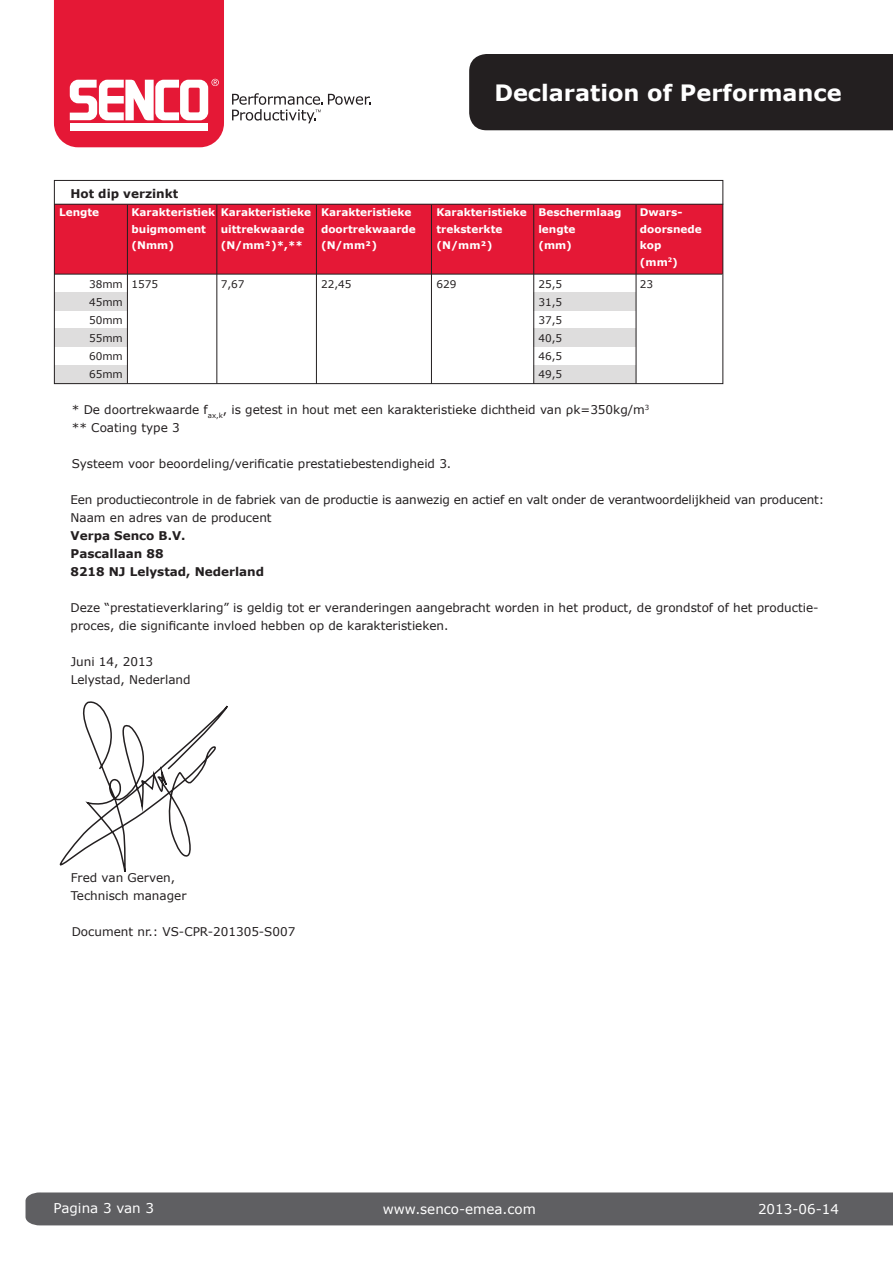
<style>
.page{position:relative;width:893px;height:1263px;background:#fff}
.page>*{position:absolute;margin:0;border:0;box-sizing:border-box;transform-origin:0 0}
.t1{font:700 22.5px "Verdana";color:#fff}
.t2{font:13.5px "Verdana";color:#fff}
.t3{font:12px/18px "Verdana";color:#231f20}
.t4{font:700 12px/18px "Verdana";color:#231f20}
.t5{font:700 10.5px/16.5px "Verdana";color:#fff}
.t6{font:10.5px/18px "Verdana";color:#231f20;text-align:justify}
</style>
<div class="page">
<div style="left:54px;top:292px;width:668px;height:19px;background:#dedddd"></div>
<div style="left:54px;top:205px;width:669px;height:69px;background:#e51836"></div>
<div style="left:54px;top:328px;width:668px;height:19px;background:#dedddd"></div>
<div style="left:54px;top:365px;width:669px;height:19px;background:#dedddd"></div>
<div style="left:636px;top:274px;width:101px;height:113px;background:#fff"></div>
<div style="left:127px;top:274px;width:406px;height:113px;background:#fff"></div>
<hr style="left:127px;top:205px;width:1px;height:179px;background:#231f20">
<hr style="left:216px;top:205px;width:1px;height:179px;background:#231f20">
<hr style="left:316px;top:205px;width:1px;height:179px;background:#231f20">
<hr style="left:431px;top:205px;width:1px;height:179px;background:#231f20">
<hr style="left:533px;top:205px;width:1px;height:179px;background:#231f20">
<hr style="left:636px;top:205px;width:1px;height:179px;background:#231f20">
<div style="left:54px;top:180px;width:669px;height:204px;border:1px solid #231f20"></div>
<div style="left:469px;top:54px;width:424px;height:76px;background:#231f20"></div>
<svg style="left:232px;top:93px;width:139px;height:30px"></svg>
<svg style="left:54px;top:0;width:170px;height:147px"></svg>
<div style="left:26px;top:1192px;width:867px;height:33px;background:#5f5f62"></div>
<svg style="left:59px;top:701px;width:169px;height:171px"></svg>
<hr style="left:55px;top:204px;width:668px;height:1px;background:#231f20">
<hr style="left:54px;top:274px;width:668px;height:1px;background:#231f20">
<p class="t4" style="left:70px;top:184px;width:109px">Hot dip verzinkt</p>
<h1 class="t1" style="left:494px;top:77px;width:349px">Declaration of Performance</h1>
<p class="t5" style="left:132px;top:204px;width:85px">Karakteristiek buigmoment (Nmm)</p>
<p class="t5" style="left:221px;top:204px;width:92px">Karakteristieke uittrekwaarde (N/mm²)*,**</p>
<p class="t5" style="left:321px;top:204px;width:96px">Karakteristieke doortrekwaarde (N/mm²)</p>
<p class="t5" style="left:436px;top:204px;width:92px">Karakteristieke treksterkte (N/mm²)</p>
<p class="t5" style="left:538px;top:204px;width:85px">Beschermlaag lengte<br>(mm)</p>
<p class="t5" style="left:59px;top:204px;width:42px">Lengte</p>
<p class="t5" style="left:640px;top:204px;width:63px">Dwars&shy;doorsnede kop (mm<sup>2</sup>)</p>
<p class="t6" style="left:89px;top:275px;width:35px">38mm 45mm 50mm 55mm 60mm 65mm</p>
<p class="t6" style="left:132px;top:275px;width:28px">1575</p>
<p class="t6" style="left:221px;top:275px;width:25px">7,67</p>
<p class="t6" style="left:321px;top:275px;width:32px">22,45</p>
<p class="t6" style="left:436px;top:275px;width:22px">629</p>
<p class="t6" style="left:538px;top:275px;width:25px">25,5<br>31,5<br>37,5<br>40,5<br>46,5<br>49,5</p>
<p class="t6" style="left:640px;top:275px;width:15px">23</p>
<p class="t3" style="left:72px;top:401px;width:579px">* De doortrekwaarde f<sub>ax,k</sub>, is getest in hout met een karakteristieke dichtheid van ρk=350kg/m<sup>3 </sup>** Coating type 3</p>
<p class="t3" style="left:72px;top:455px;width:381px">Systeem voor beoordeling/verificatie prestatiebestendigheid 3.</p>
<p class="t3" style="left:71px;top:491px;width:755px">Een productiecontrole in de fabriek van de productie is aanwezig en actief en valt onder de verantwoordelijkheid van producent:</p>
<p class="t3" style="left:71px;top:509px;width:203px">Naam en adres van de producent</p>
<p class="t4" style="left:71px;top:526px;width:195px">Verpa Senco B.V.<br>Pascallaan 88<br>8218 NJ Lelystad, Nederland</p>
<p class="t3" style="left:71px;top:599px;width:749px">Deze “prestatieverklaring” is geldig tot er veranderingen aangebracht worden in het product, de grondstof of het productie&shy;proces, die significante invloed hebben op de karakteristieken.</p>
<p class="t3" style="left:71px;top:653px;width:121px">Juni 14, 2013<br>Lelystad, Nederland</p>
<p class="t3" style="left:71px;top:869px;width:117px">Fred van Gerven,<br>Technisch manager</p>
<p class="t3" style="left:72px;top:923px;width:225px">Document nr.: VS-CPR-201305-S007</p>
<p class="t2" style="left:54px;top:1198px;width:102px">Pagina 3 van 3</p>
<p class="t2" style="left:758px;top:1200px;width:82px">2013-06-14</p>
<p class="t2" style="left:383px;top:1200px;width:155px">www.senco-emea.com</p>
</div>
